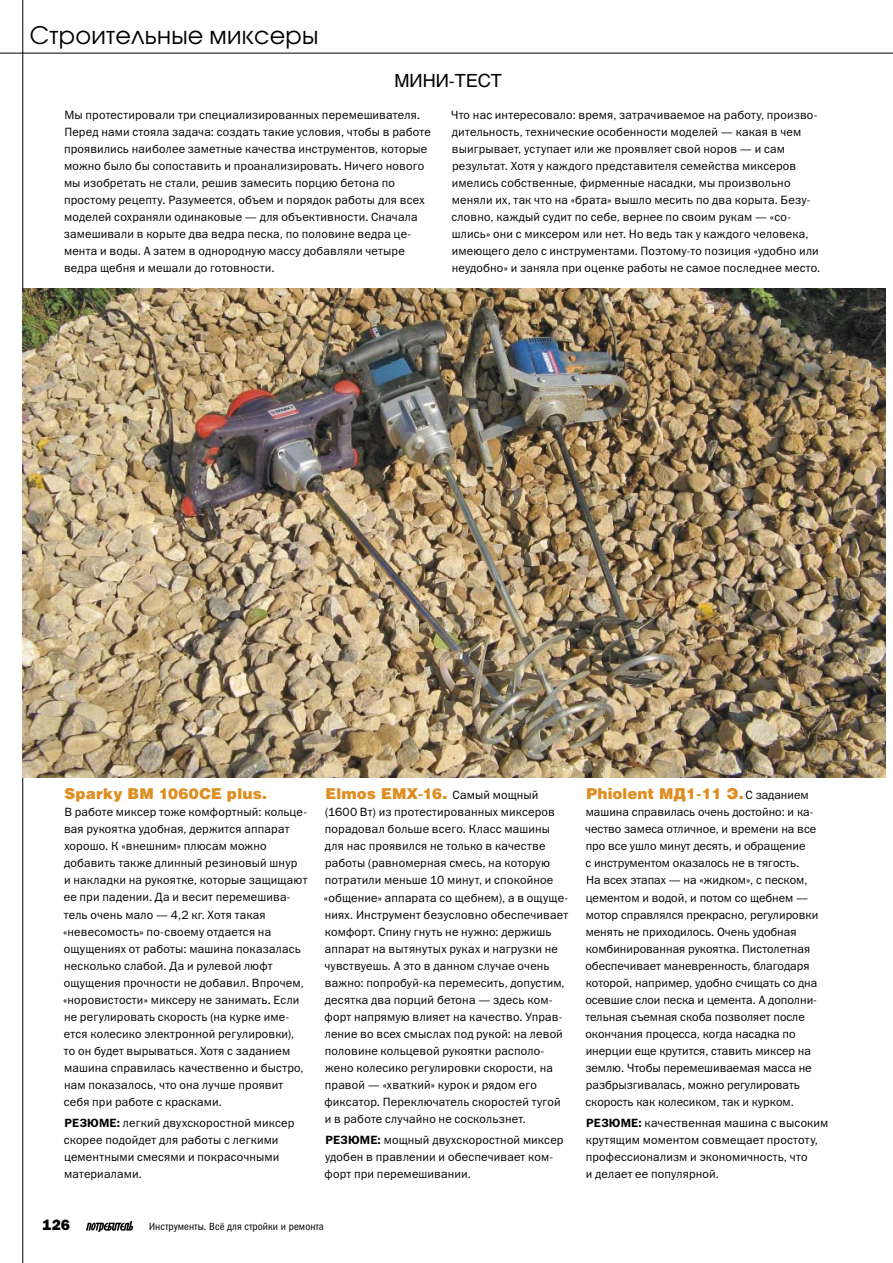
<style>
.page{position:relative;width:893px;height:1263px;background:#fff}
.page>*{position:absolute;margin:0;border:0;box-sizing:border-box;transform-origin:0 0}
.t1{font:24px "Avant Garde Gothic C";letter-spacing:.01em;color:#000}
.t2{font:18px "Helios";color:#000}
.t3{font:900 15px "Helios";letter-spacing:.01em;color:#df8d20}
.t4{font:15px "Franklin Gothic Heavy C";color:#000}
.t5{font:12px/17px "Franklin Gothic Book C";letter-spacing:.015em;color:#000}
.t6{font:10.5px "Franklin Gothic Book Cond OSC";letter-spacing:.01em;color:#000}
.s1{font-family:"Franklin Gothic Demi C"}
.s2{font-family:"Franklin Gothic Book C";font-weight:400;font-size:12px;color:#000}
</style>
<div class="page">
<img style="left:86px;top:1222px;width:46px;height:10px">
<hr style="left:0;top:53px;width:893px;height:1px;background:#000">
<hr style="left:22px;top:0;width:1px;height:1263px;background:#000">
<img style="left:23px;top:289px;width:863px;height:488px">
<p class="t1" style="left:30px;top:24px;width:290px">Строительные миксеры</p>
<p class="t2" style="left:394px;top:73px;width:109px">МИНИ-ТЕСТ</p>
<p class="t5" style="left:64px;top:108px;width:368px">Мы протестировали три специализированных перемешивателя.<br>Перед нами стояла задача: создать такие условия, чтобы в работе проявились наиболее заметные качества инструментов, которые можно было бы сопоставить и проанализировать. Ничего нового мы изобретать не стали, решив замесить порцию бетона по простому рецепту. Разумеется, объем и порядок работы для всех моделей сохраняли одинаковые — для объективности. Сначала замешивали в корыте два ведра песка, по половине ведра це&shy;мента и воды. А затем в однородную массу добавляли четыре ведра щебня и мешали до готовности.</p>
<p class="t5" style="left:451px;top:108px;width:371px">Что нас интересовало: время, затрачиваемое на работу, произво&shy;дительность, технические особенности моделей — какая в чем выигрывает, уступает или же проявляет свой норов — и сам результат. Хотя у каждого представителя семейства миксеров имелись собственные, фирменные насадки, мы произвольно меняли их, так что на «брата» вышло месить по два корыта. Безу&shy;словно, каждый судит по себе, вернее по своим рукам — «со&shy;шлись» они с миксером или нет. Но ведь так у каждого человека, имеющего дело с инструментами. Поэтому-то позиция «удобно или неудобно» и заняла при оценке работы не самое последнее место.</p>
<p class="t3" style="left:64px;top:788px;width:204px">Sparky BM 1060CE plus.</p>
<p class="t5" style="left:63px;top:805px;width:246px">В работе миксер тоже комфортный: кольце&shy;вая рукоятка удобная, держится аппарат хорошо. К «внешним» плюсам можно добавить также длинный резиновый шнур<br>и накладки на рукоятке, которые защищают ее при падении. Да и весит перемешива&shy;тель очень мало — 4,2 кг. Хотя такая «невесомость» по-своему отдается на ощущениях от работы: машина показалась несколько слабой. Да и рулевой люфт ощущения прочности не добавил. Впрочем, «норовистости» миксеру не занимать. Если не регулировать скорость (на курке име&shy;ется колесико электронной регулировки), то он будет вырываться. Хотя с заданием машина справилась качественно и быстро, нам показалось, что она лучше проявит себя при работе с красками.</p>
<p class="t5" style="left:64px;top:1116px;width:232px"><span class="s1">РЕЗЮМЕ:</span> легкий двухскоростной миксер скорее подойдет для работы с легкими цементными смесями и покрасочными материалами.</p>
<p class="t3" style="left:325px;top:788px;width:215px">Elmos EMX-16. <span class="s2">Самый мощный</span></p>
<p class="t5" style="left:324px;top:805px;width:246px">(1600 Вт) из протестированных миксеров порадовал больше всего. Класс машины для нас проявился не только в качестве работы (равномерная смесь, на которую потратили меньше 10 минут, и спокойное «общение» аппарата со щебнем), а в ощуще&shy;ниях. Инструмент безусловно обеспечивает комфорт. Спину гнуть не нужно: держишь аппарат на вытянутых руках и нагрузки не чувствуешь. А это в данном случае очень важно: попробуй-ка перемесить, допустим, десятка два порций бетона — здесь ком&shy;форт напрямую влияет на качество. Управ&shy;ление во всех смыслах под рукой: на левой половине кольцевой рукоятки располо&shy;жено колесико регулировки скорости, на правой — «хваткий» курок и рядом его фиксатор. Переключатель скоростей тугой и в работе случайно не соскользнет.</p>
<p class="t5" style="left:325px;top:1133px;width:240px"><span class="s1">РЕЗЮМЕ:</span> мощный двухскоростной миксер удобен в правлении и обеспечивает ком&shy;форт при перемешивании.</p>
<p class="t4" style="left:42px;top:1220px;width:29px">126</p>
<p class="t6" style="left:149px;top:1223px;width:176px">Инструменты. Всё для стройки и ремонта</p>
<p class="t3" style="left:586px;top:788px;width:224px">Phiolent МД1-11 Э. <span class="s2">С заданием</span></p>
<p class="t5" style="left:585px;top:805px;width:235px">машина справилась очень достойно: и ка&shy;чество замеса отличное, и времени на все про все ушло минут десять, и обращение<br>с инструментом оказалось не в тягость.<br>На всех этапах — на «жидком», с песком, цементом и водой, и потом со щебнем — мотор справлялся прекрасно, регулировки менять не приходилось. Очень удобная комбинированная рукоятка. Пистолетная обеспечивает маневренность, благодаря которой, например, удобно счищать со дна осевшие слои песка и цемента. А дополни&shy;тельная съемная скоба позволяет после окончания процесса, когда насадка по инерции еще крутится, ставить миксер на землю. Чтобы перемешиваемая масса не разбрызгивалась, можно регулировать скорость как колесиком, так и курком.</p>
<p class="t5" style="left:586px;top:1116px;width:244px"><span class="s1">РЕЗЮМЕ:</span> качественная машина с высоким крутящим моментом совмещает простоту, профессионализм и экономичность, что<br>и делает ее популярной.</p>
</div>
